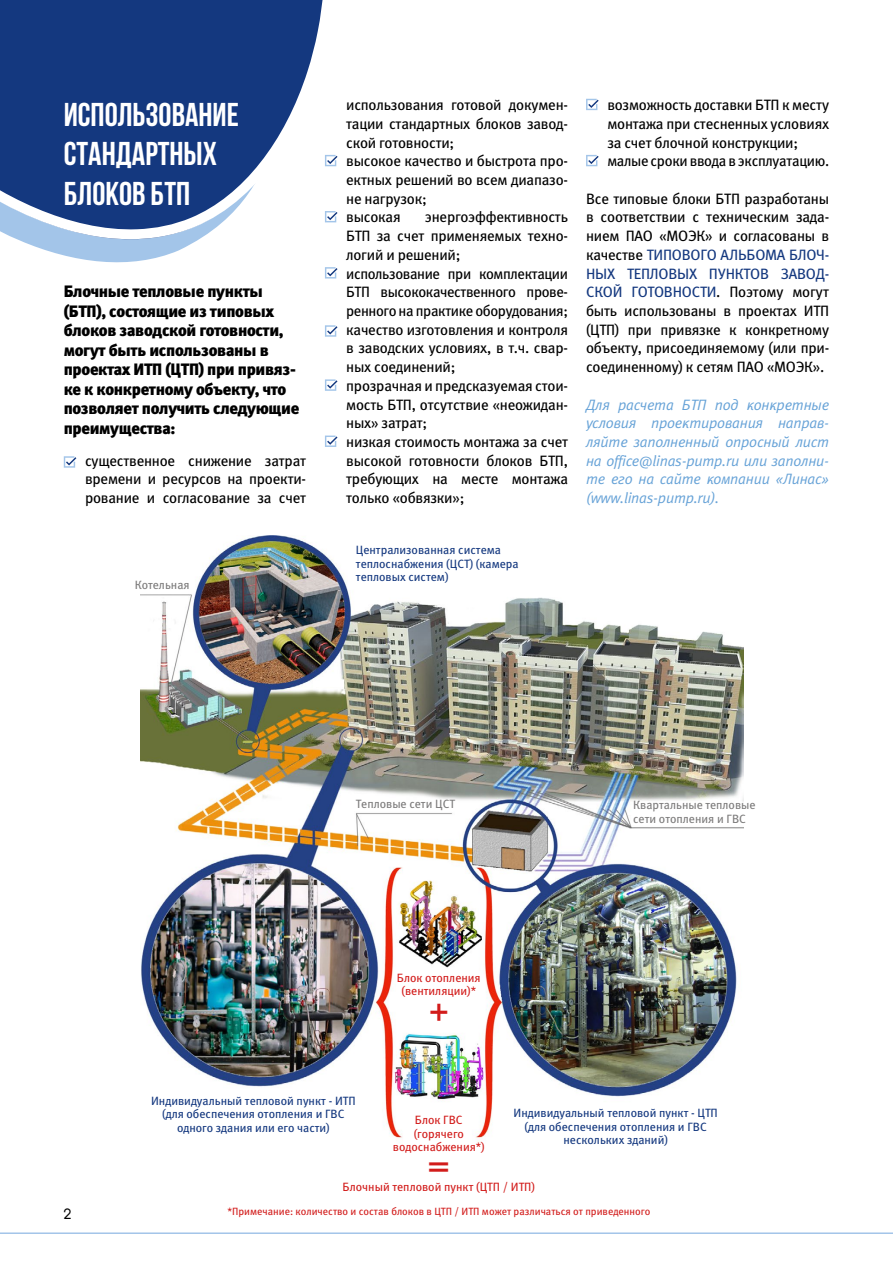
<style>
.page{position:relative;width:893px;height:1263px;background:#fff}
.page>*{position:absolute;margin:0;border:0;box-sizing:border-box;transform-origin:0 0}
.t1{font:36px "Meta Book C";color:#d21c1b}
.t2{font:700 33px/39.6px "Bebas Neue";color:#fff}
.t3{font:16.5px/19.5px "Meta Black C";letter-spacing:-.02em;color:#000}
.t4{font:15px/18.8px "Meta Book C";letter-spacing:-.015em;color:#000;text-align:justify}
.t5{font:italic 15px/18.8px "Meta Normal C";letter-spacing:-.015em;color:#66a2d7;text-align:justify}
.t6{font:15px "Kontora";color:#000}
.t7{font:12px/13.5px "Meta Book C";color:#14387f;text-align:center}
.t8{font:12px/13.5px "Meta Book C";color:#d21c1b;text-align:center}
.t9{font:12px/13.5px "Meta Book C";color:#7c7b7b}
.t10{font:10.5px "Meta Book C";color:#d21c1b}
.s1{color:#14387f}
</style>
<div class="page">
<svg style="left:19px;top:240px;width:179px;height:23px;fill:#a3c5e9"></svg>
<svg style="left:0;top:0;width:338px;height:239px;fill:#14387f"></svg>
<img style="left:141px;top:535px;width:603px;height:607px">
<svg style="left:64px;top:456px;width:12px;height:12px"></svg>
<svg style="left:325px;top:155px;width:12px;height:11px"></svg>
<svg style="left:325px;top:211px;width:12px;height:11px"></svg>
<svg style="left:325px;top:267px;width:12px;height:12px"></svg>
<svg style="left:325px;top:325px;width:12px;height:12px"></svg>
<svg style="left:325px;top:379px;width:12px;height:12px"></svg>
<svg style="left:325px;top:436px;width:12px;height:11px"></svg>
<svg style="left:586px;top:99px;width:13px;height:11px"></svg>
<svg style="left:586px;top:155px;width:13px;height:11px"></svg>
<hr style="left:0;top:1232px;width:893px;height:2px;background:#a3c5e9">
<p class="t2" style="left:64px;top:94px;width:177px">ИСПОЛЬЗОВАНИЕ<br>СТАНДАРТНЫХ</p>
<p class="t2" style="left:64px;top:173px;width:128px">БЛОКОВ БТП</p>
<p class="t3" style="left:64px;top:282px;width:237px">Блочные тепловые пункты (БТП), состоящие из типовых блоков заводской готовности, могут быть использованы в проектах ИТП (ЦТП) при привяз&shy;ке к конкретному объекту, что позволяет получить следующие преимущества:</p>
<p class="t4" style="left:85px;top:451px;width:223px">существенное снижение затрат времени и ресурсов на проекти&shy;рование и согласование за счет</p>
<p class="t9" style="left:135px;top:578px;width:56px">Котельная</p>
<p class="t4" style="left:346px;top:96px;width:223px">использования готовой докумен&shy;тации стандартных блоков завод&shy;ской готовности;</p>
<p class="t4" style="left:346px;top:152px;width:223px">высокое качество и быстрота про&shy;ектных решений во всем диапазо&shy;не нагрузок;</p>
<p class="t4" style="left:346px;top:208px;width:56px">высокая</p>
<p class="t4" style="left:346px;top:208px;width:223px;text-indent:79px">энергоэффективность БТП за счет применяемых техно&shy;логий и решений;</p>
<p class="t4" style="left:346px;top:264px;width:223px">использование при комплектации БТП высококачественного прове&shy;ренного на практике оборудования;</p>
<p class="t4" style="left:346px;top:320px;width:223px">качество изготовления и контроля в заводских условиях, в т.ч. свар&shy;ных соединений;</p>
<p class="t4" style="left:346px;top:376px;width:223px">прозрачная и предсказуемая стои&shy;мость БТП, отсутствие «неожидан&shy;ных» затрат;</p>
<p class="t4" style="left:346px;top:432px;width:223px">низкая стоимость монтажа за счет высокой готовности блоков БТП, требующих на месте монтажа только «обвязки»;</p>
<p class="t7" style="left:356px;top:543px;width:164px;text-align:left">Централизованная система теплоснабжения (ЦСТ) (камера тепловых систем)</p>
<p class="t4" style="left:607px;top:96px;width:223px">возможность доставки БТП к месту монтажа при стесненных условиях за счет блочной конструкции;</p>
<p class="t4" style="left:607px;top:152px;width:223px">малые сроки ввода в эксплуатацию.</p>
<p class="t4" style="left:586px;top:189px;width:245px">Все типовые блоки БТП разработаны в соответствии с техническим зада&shy;нием ПАО «МОЭК» и согласованы в качестве <span class="s1">ТИПОВОГО АЛЬБОМА БЛОЧ-НЫХ ТЕПЛОВЫХ ПУНКТОВ ЗАВОД-СКОЙ ГОТОВНОСТИ</span>. Поэтому могут быть использованы в проектах ИТП (ЦТП) при привязке к конкретному объекту, присоединяемому (или при&shy;соединенному) к сетям ПАО «МОЭК».</p>
<p class="t5" style="left:586px;top:395px;width:245px">Для расчета БТП под конкретные условия проектирования направ&shy;ляйте заполненный опросный лист на office@linas-pump.ru или заполни&shy;те его на сайте компании «Линас» (www.linas-pump.ru).</p>
<p class="t9" style="left:356px;top:797px;width:101px">Тепловые сети ЦСТ</p>
<p class="t8" style="left:397px;top:971px;width:85px">Блок отопления (вентиляции)*</p>
<p class="t1" style="left:429px;top:990px;width:22px">+</p>
<p class="t9" style="left:633px;top:798px;width:124px">Квартальные тепловые сети отопления и ГВС</p>
<p class="t6" style="left:64px;top:1204px;width:10px">2</p>
<p class="t7" style="left:151px;top:1094px;width:206px">Индивидуальный тепловой пункт - ИТП (для обеспечения отопления и ГВС одного здания или его части)</p>
<p class="t8" style="left:393px;top:1113px;width:93px">Блок ГВС (горячего водоснабжения*)</p>
<p class="t1" style="left:428px;top:1145px;width:24px">=</p>
<p class="t7" style="left:514px;top:1106px;width:206px">Индивидуальный тепловой пункт - ЦТП (для обеспечения отопления и ГВС нескольких зданий)</p>
<p class="t8" style="left:343px;top:1180px;width:194px">Блочный тепловой пункт (ЦТП / ИТП)</p>
<p class="t10" style="left:227px;top:1205px;width:424px">*Примечание: количество и состав блоков в ЦТП / ИТП может различаться от приведенного</p>
</div>
